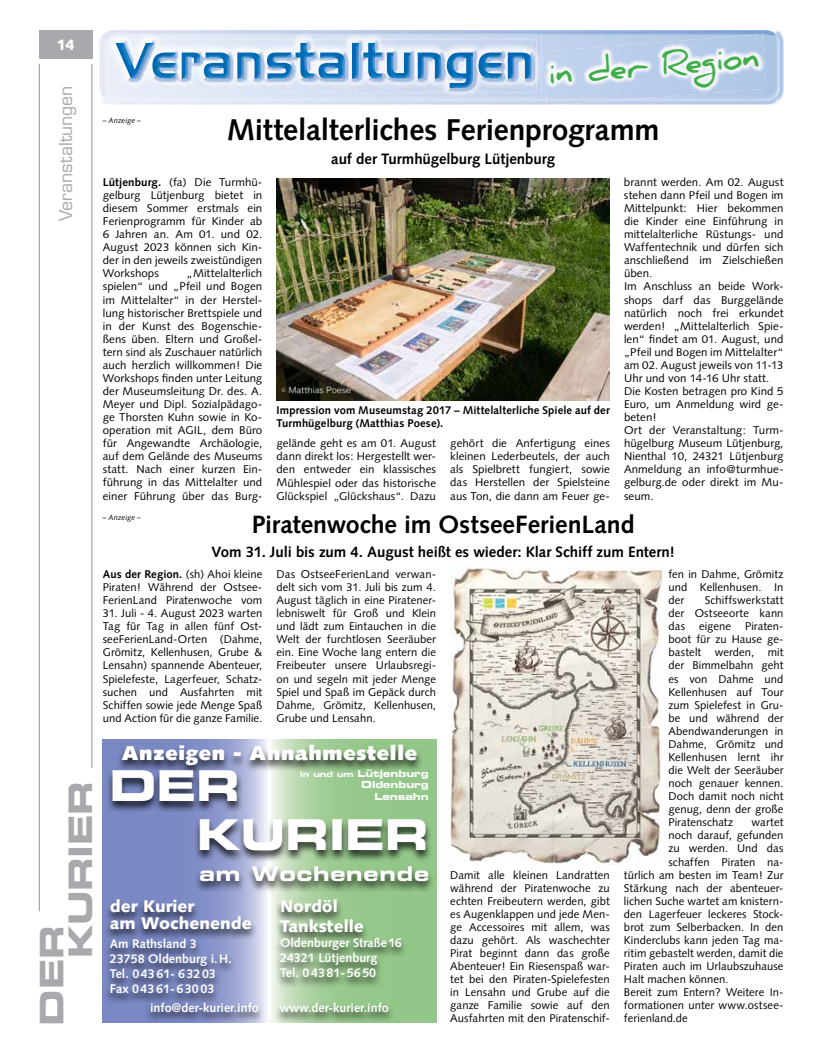
<style>
.page{position:relative;width:819px;height:1053px;background:#fff}
.page>*{position:absolute;margin:0;border:0;box-sizing:border-box;transform-origin:0 0}
.t1{font:42.5px/48.6px "Eurostile LT Std Bold Ex 2";letter-spacing:-.01em;color:#fff}
.t2{font:32.5px/28.9px "Eurostile LT Std Bold Ex 2";letter-spacing:-.01em;color:#a7a9ac}
.t3{font:700 31.25px "Daniel";color:#41ad49}
.t4{font:700 30px "Syntax LT Std";letter-spacing:-.005em;color:#000}
.t5{font:700 25px "Syntax LT Std";color:#000}
.t6{font:20.25px "Eurostile LT Std Bold Ex 2";letter-spacing:.04em;color:#fff}
.t7{font:900 20px "Syntax LT Std";letter-spacing:.04em;color:#fff}
.t8{font:17.5px "Eurostile LT Std";letter-spacing:-.005em;color:#a7a9ac}
.t9{font:900 16.88px/19.4px "Syntax LT Std";color:#fff}
.t10{font:700 15px "Syntax LT Std";letter-spacing:-.005em;color:#000}
.t11{font:900 15px "Syntax LT Std";color:#fff}
.t12{font:700 12.5px/15px "Syntax LT Std";color:#fff}
.t13{font:11.25px/13px "Syntax";letter-spacing:.005em;color:#000;text-align:justify}
.t14{font:700 11.25px/12.5px "Syntax LT Std";letter-spacing:.01em;color:#000}
.t15{font:9.75px/11.6px "Eurostile LT Std Bold Ex 2";color:#fff;text-align:right}
.t16{font:italic 7.5px "Syntax LT Std";letter-spacing:.01em;color:#000}
.s1{font-weight:700}
.s2{font-size:8.12px}
</style>
<div class="page">
<hr style="left:39px;top:64px;width:1px;height:847px;background:#939598">
<hr style="left:92px;top:64px;width:1px;height:703px;background:#939598">
<div style="left:39px;top:30px;width:53px;height:29px;background:#a7a9ac"></div>
<svg style="left:103px;top:739px;width:333px;height:283px;background:#99b7af"></svg>
<div style="left:274px;top:898px;width:133px;height:90px;background:#000;opacity:.75"></div>
<div style="left:116px;top:743px;width:307px;height:34px;background:#000;opacity:.75"></div>
<div style="left:104px;top:898px;width:153px;height:106px;background:#000;opacity:.75"></div>
<div style="left:144px;top:1001px;width:250px;height:21px;background:#000;opacity:.75"></div>
<div style="left:106px;top:769px;width:326px;height:93px;background:#000;opacity:.75"></div>
<div style="left:194px;top:864px;width:241px;height:29px;background:#000;opacity:.75"></div>
<img style="left:102px;top:30px;width:681px;height:75px">
<img style="left:778px;top:39px;width:2px;height:54px">
<img style="left:99px;top:41px;width:1px;height:48px">
<img style="left:100px;top:38px;width:1px;height:55px">
<img style="left:101px;top:30px;width:676px;height:71px">
<img style="left:106px;top:33px;width:435px;height:65px">
<img style="left:122px;top:39px;width:414px;height:54px">
<img style="left:122px;top:39px;width:410px;height:53px">
<img style="left:122px;top:43px;width:410px;height:45px">
<img style="left:546px;top:102px;width:63px;height:3px">
<img style="left:546px;top:101px;width:64px;height:1px">
<img style="left:542px;top:34px;width:224px;height:67px">
<img style="left:276px;top:178px;width:333px;height:222px">
<img style="left:450px;top:566px;width:211px;height:298px">
<p class="t11" style="left:56px;top:36px;width:20px">14</p>
<p class="t8" style="left:55px;top:221px;width:137px;rotate:-90deg">Veranstaltungen</p>
<p class="t2" style="left:37px;top:958px;width:179px;text-indent:-67px;rotate:-90deg">DER<br>KURIER</p>
<p class="t16" style="left:103px;top:116px;width:40px">– Anzeige –</p>
<p class="t3" style="left:546px;top:56px;width:213px;rotate:-5deg">in der Region</p>
<p class="t4" style="left:227px;top:112px;width:434px">Mittelalterliches Ferienprogramm</p>
<p class="t10" style="left:331px;top:150px;width:225px">auf der Turmhügelburg Lütjenburg</p>
<p class="t13" style="left:103px;top:175px;width:161px"><span class="s1">Lütjenburg.</span> (fa) Die Turmhü&shy;gelburg Lütjenburg bietet in diesem Sommer erstmals ein Ferienprogramm für Kinder ab 6 Jahren an. Am 01. und 02.<br>August 2023 können sich Kin&shy;der in den jeweils zweistündigen Workshops</p>
<p class="t13" style="left:103px;top:267px;width:161px;text-indent:84px">„Mittelalterlich spielen“ und „Pfeil und Bogen im Mittelalter“ in der Herstel&shy;lung historischer Brettspiele und in der Kunst des Bogenschie&shy;ßens üben. Eltern und Großel&shy;tern sind als Zuschauer natürlich auch herzlich willkommen! Die Workshops finden unter Leitung der Museumsleitung Dr. des. A.<br>Meyer und Dipl. Sozialpädago&shy;ge Thorsten Kuhn sowie in Ko&shy;operation mit AGIL, dem Büro für Angewandte Archäologie, auf dem Gelände des Museums statt. Nach einer kurzen Ein&shy;führung in das Mittelalter und einer Führung über das Burg-</p>
<p class="t14" style="left:276px;top:404px;width:335px">Impression vom Museumstag 2017 – Mittelalterliche Spiele auf der<br>Turmhügelburg (Matthias Poese).</p>
<p class="t13" style="left:276px;top:437px;width:161px">gelände geht es am 01. August dann direkt los: Hergestellt wer&shy;den entweder ein klassisches Mühlespiel oder das historische Glückspiel „Glückshaus“. Dazu</p>
<p class="t13" style="left:450px;top:437px;width:161px">gehört die Anfertigung eines kleinen Lederbeutels, der auch als Spielbrett fungiert, sowie das Herstellen der Spielsteine aus Ton, die dann am Feuer ge-</p>
<p class="t13" style="left:624px;top:175px;width:161px;text-align:left">brannt werden. Am 02. August stehen dann Pfeil und Bogen im<br>Mittelpunkt: Hier bekommen die Kinder eine Einführung in mittelalterliche Rüstungs- und<br>Waffentechnik und dürfen sich anschließend im Zielschießen üben.<br>Im Anschluss an beide Work&shy;shops darf das Burggelände natürlich noch frei erkundet werden! „Mittelalterlich Spie&shy;len“ findet am 01. August, und „Pfeil und Bogen im Mittelalter“ am 02. August jeweils von 11-13<br>Uhr und von 14-16 Uhr statt.<br>Die Kosten betragen pro Kind 5<br>Euro, um Anmeldung wird ge&shy;beten!<br>Ort der Veranstaltung: Turm&shy;hügelburg Museum Lütjenburg,<br>Nienthal 10, 24321 Lütjenburg<br>Anmeldung an info@turmhue&shy;gelburg.de oder direkt im Mu&shy;seum.</p>
<p class="t16" style="left:103px;top:512px;width:40px">– Anzeige –</p>
<p class="t5" style="left:252px;top:509px;width:384px">Piratenwoche im OstseeFerienLand</p>
<p class="t10" style="left:211px;top:543px;width:464px">Vom 31. Juli bis zum 4. August heißt es wieder: Klar Schiff zum Entern!</p>
<p class="t13" style="left:103px;top:567px;width:161px"><span class="s1">Aus der Region.</span> (sh) Ahoi kleine Piraten! Während der Ostsee-FerienLand Piratenwoche vom</p>
<p class="t13" style="left:103px;top:606px;width:161px">31. Juli - 4. August 2023 warten Tag für Tag in allen fünf Ost&shy;seeFerienLand-Orten (Dahme, Grömitz, Kellenhusen, Grube &amp; Lensahn) spannende Abenteuer, Spielefeste, Lagerfeuer, Schatz&shy;suchen und Ausfahrten mit Schiffen sowie jede Menge Spaß und Action für die ganze Familie.</p>
<p class="t13" style="left:276px;top:567px;width:161px">Das OstseeFerienLand verwan&shy;delt sich vom 31. Juli bis zum 4.<br>August täglich in eine Piratener&shy;lebniswelt für Groß und Klein und lädt zum Eintauchen in die Welt der furchtlosen Seeräuber ein. Eine Woche lang entern die Freibeuter unsere Urlaubsregi&shy;on und segeln mit jeder Menge Spiel und Spaß im Gepäck durch Dahme, Grömitz, Kellenhusen, Grube und Lensahn.</p>
<p class="t7" style="left:122px;top:741px;width:297px">Anzeigen - Annahmestelle</p>
<p class="t15" style="left:300px;top:767px;width:130px"><span class="s2">in und um</span> Lütjenburg<br>Oldenburg<br>Lensahn</p>
<p class="t1" style="left:197px;top:760px;width:233px;text-indent:-88px">Der<br>Kurier</p>
<p class="t6" style="left:199px;top:859px;width:231px">am Wochenende</p>
<p class="t9" style="left:110px;top:898px;width:143px;line-height:16.9px">der Kurier<br>am Wochenende</p>
<p class="t12" style="left:110px;top:935px;width:123px">Am Rathsland 3<br>23758 Oldenburg i. H.<br>Tel. 0 43 61- 6 32 03<br>Fax 0 43 61- 6 30 03</p>
<p class="t12" style="left:150px;top:1000px;width:110px">info@der-kurier.info</p>
<p class="t12" style="left:280px;top:1000px;width:111px">www.der-kurier.info</p>
<p class="t9" style="left:280px;top:896px;width:85px">Nordöl<br>Tankstelle</p>
<p class="t12" style="left:280px;top:934px;width:123px">Oldenburger Straße 16<br>24321 Lütjenburg<br>Tel. 0 43 81- 56 50</p>
<p class="t13" style="left:450px;top:868px;width:161px">Damit alle kleinen Landratten während der Piratenwoche zu echten Freibeutern werden, gibt es Augenklappen und jede Men&shy;ge Accessoires mit allem, was dazu gehört. Als waschechter Pirat beginnt dann das große Abenteuer! Ein Riesenspaß war&shy;tet bei den Piraten-Spielefesten in Lensahn und Grube auf die ganze Familie sowie auf den Ausfahrten mit den Piratenschif-</p>
<p class="t13" style="left:668px;top:567px;width:116px">fen in Dahme, Grömitz und Kellenhusen. In der</p>
<p class="t13" style="left:668px;top:593px;width:116px;text-indent:36px">Schiffswerkstatt der Ostseeorte kann das eigene Piraten&shy;boot für zu Hause ge&shy;bastelt werden, mit der Bimmelbahn geht es von Dahme und Kellenhusen auf Tour zum Spielefest in Gru&shy;be und während der Abendwanderungen in Dahme, Grömitz und Kellenhusen lernt ihr die Welt der Seeräuber noch genauer kennen.<br>Doch damit noch nicht genug, denn der große Piratenschatz</p>
<p class="t13" style="left:751px;top:815px;width:33px">wartet</p>
<p class="t13" style="left:668px;top:829px;width:116px">noch darauf, gefunden</p>
<p class="t13" style="left:668px;top:842px;width:116px">zu werden. Und das</p>
<p class="t13" style="left:668px;top:855px;width:116px">schaffen Piraten na-</p>
<p class="t13" style="left:624px;top:868px;width:161px">türlich am besten im Team! Zur</p>
<p class="t13" style="left:624px;top:881px;width:161px">Stärkung nach der abenteuer-</p>
<p class="t13" style="left:624px;top:894px;width:161px">lichen Suche wartet am knistern-</p>
<p class="t13" style="left:624px;top:907px;width:161px">den Lagerfeuer leckeres Stock-</p>
<p class="t13" style="left:624px;top:920px;width:161px">brot zum Selberbacken. In den</p>
<p class="t13" style="left:624px;top:933px;width:161px">Kinderclubs kann jeden Tag ma-</p>
<p class="t13" style="left:624px;top:946px;width:161px">ritim gebastelt werden, damit die</p>
<p class="t13" style="left:624px;top:959px;width:161px">Piraten auch im Urlaubszuhause</p>
<p class="t13" style="left:624px;top:972px;width:106px">Halt machen können.</p>
<p class="t13" style="left:624px;top:985px;width:161px">Bereit zum Entern? Weitere In-</p>
<p class="t13" style="left:624px;top:998px;width:161px">formationen unter www.ostsee-</p>
<p class="t13" style="left:624px;top:1011px;width:65px">ferienland.de</p>
</div>
